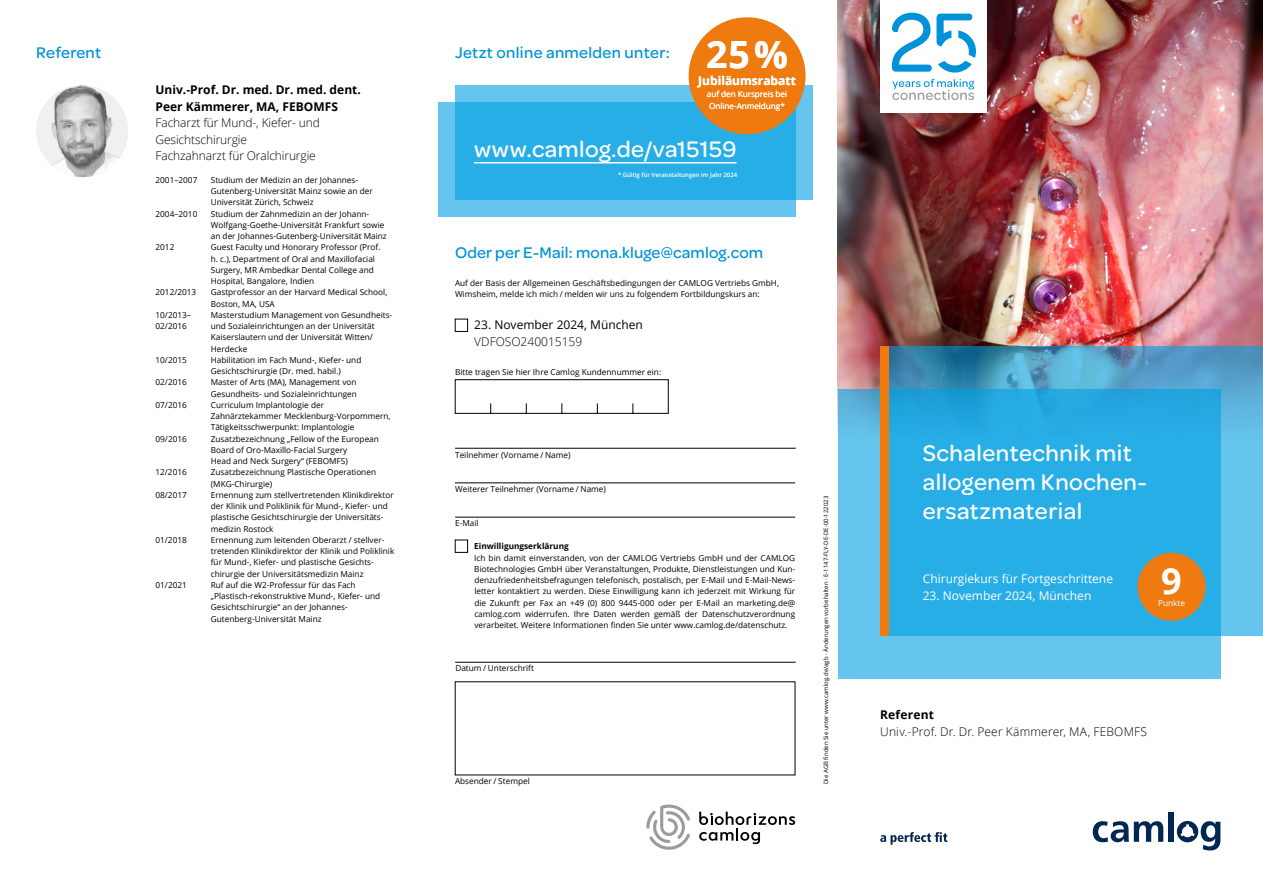
<style>
.page{position:relative;width:1263px;height:893px;background:#fff}
.page>*{position:absolute;margin:0;border:0;box-sizing:border-box;transform-origin:0 0}
.t1{font:700 37.5px "Open Sans";color:#fff}
.t2{font:700 36px "Open Sans";color:#fff}
.t3{font:500 24px/28.8px "Omnes";letter-spacing:.02em;color:#fff}
.t4{font:500 16.5px "Omnes";letter-spacing:.02em;color:#0092d8}
.t5{font:300 12px/16.5px "Open Sans";letter-spacing:-.01em;color:#000}
.t6{font:12px "Open Sans";color:#fff}
.t7{font:700 12px/16.5px "Open Sans";color:#000}
.t8{font:300 12px "Open Sans";letter-spacing:.015em;color:#000}
.t9{font:12px "Open Sans";color:#000}
.t10{font:700 12px "Open Sans";color:#fff}
.t11{font:700 12px "Open Sans";letter-spacing:.02em;color:#000}
.t12{font:8.25px/11.2px "Open Sans";color:#000}
.t13{font:8.25px/11.2px "Open Sans";letter-spacing:-.01em;color:#fff}
.t14{font:700 8.25px "Open Sans";color:#000}
.t15{font:6px "Open Sans";color:#000}
.t16{font:600 6px "Open Sans";color:#fff}
</style>
<div class="page">
<img style="left:838px;top:0;width:425px;height:389px">
<div style="left:838px;top:389px;width:382px;height:289px;background:#66c5ee"></div>
<svg style="left:889px;top:347px;width:374px;height:289px;background:#32abdf"></svg>
<div style="left:880px;top:347px;width:9px;height:289px;background:#ef7b10"></div>
<div style="left:1137px;top:553px;width:68px;height:68px;background:#ef7b10;border-radius:50%"></div>
<svg style="left:880px;top:832px;width:67px;height:13px"></svg>
<svg style="left:1093px;top:821px;width:70px;height:21px"></svg>
<div style="left:1168px;top:812px;width:6px;height:30px;background:#002751"></div>
<svg style="left:1177px;top:821px;width:43px;height:29px"></svg>
<svg style="left:699px;top:812px;width:96px;height:32px"></svg>
<svg style="left:646px;top:804px;width:44px;height:46px"></svg>
<hr style="left:455px;top:448px;width:341px;height:1px;background:#000">
<hr style="left:455px;top:483px;width:340px;height:1px;background:#000">
<hr style="left:455px;top:517px;width:340px;height:1px;background:#000">
<hr style="left:455px;top:662px;width:341px;height:1px;background:#000">
<div style="left:455px;top:540px;width:13px;height:13px;border:1px solid #000"></div>
<svg style="left:455px;top:379px;width:214px;height:35px"></svg>
<div style="left:455px;top:319px;width:13px;height:13px;border:1px solid #000"></div>
<div style="left:438px;top:102px;width:357px;height:115px;background:#66c5ee"></div>
<svg style="left:455px;top:85px;width:357px;height:115px;background:#32b1e7"></svg>
<hr style="left:474px;top:162px;width:262px;height:1px;background:#fff">
<img style="left:36px;top:85px;width:92px;height:92px;border-radius:46px">
<div style="left:689px;top:17px;width:116px;height:117px;background:#ef7b10;border-radius:50%"></div>
<div style="left:880px;top:0;width:106px;height:113px;background:#fff"></div>
<svg style="left:892px;top:13px;width:84px;height:60px"></svg>
<svg style="left:892px;top:79px;width:82px;height:21px"></svg>
<h3 class="t4" style="left:36px;top:41px;width:67px">Referent</h3>
<h3 class="t7" style="left:156px;top:81px;width:207px">Univ.-Prof. Dr. med. Dr. med. dent.<br>Peer Kämmerer, MA, FEBOMFS</h3>
<h3 class="t5" style="left:156px;top:114px;width:166px">Facharzt für Mund-, Kiefer- und<br>Gesichtschirurgie<br>Fachzahnarzt für Oralchirurgie</h3>
<p class="t12" style="left:156px;top:174px;width:43px">2001–2007</p>
<p class="t12" style="left:211px;top:174px;width:163px">Studium der Medizin an der Johannes-<br>Gutenberg-Universität Mainz sowie an der<br>Universität Zürich, Schweiz</p>
<p class="t12" style="left:156px;top:208px;width:43px">2004–2010</p>
<p class="t12" style="left:211px;top:208px;width:177px">Studium der Zahnmedizin an der Johann-<br>Wolfgang-Goethe-Universität Frankfurt sowie an der Johannes-Gutenberg-Universität Mainz</p>
<p class="t12" style="left:156px;top:241px;width:20px">2012</p>
<p class="t12" style="left:211px;top:241px;width:171px">Guest Faculty und Honorary Professor (Prof. h. c.), Department of Oral and Maxillofacial Surgery, MR Ambedkar Dental College and Hospital, Bangalore, Indien</p>
<p class="t12" style="left:156px;top:286px;width:42px">2012/2013</p>
<p class="t12" style="left:211px;top:286px;width:178px">Gastprofessor an der Harvard Medical School,<br>Boston, MA, USA</p>
<p class="t12" style="left:156px;top:309px;width:37px">10/2013–</p>
<p class="t12" style="left:211px;top:309px;width:183px">Masterstudium Management von Gesundheits-</p>
<p class="t12" style="left:156px;top:320px;width:33px">02/2016</p>
<p class="t12" style="left:211px;top:320px;width:165px">und Sozialeinrichtungen an der Universität<br>Kaiserslautern und der Universität Witten/<br>Herdecke</p>
<p class="t12" style="left:156px;top:354px;width:33px">10/2015</p>
<p class="t12" style="left:211px;top:354px;width:152px">Habilitation im Fach Mund-, Kiefer- und<br>Gesichtschirurgie (Dr. med. habil.)</p>
<p class="t12" style="left:156px;top:376px;width:33px">02/2016</p>
<p class="t12" style="left:211px;top:376px;width:148px">Master of Arts (MA), Management von<br>Gesundheits- und Sozialeinrichtungen</p>
<p class="t12" style="left:156px;top:399px;width:33px">07/2016</p>
<p class="t12" style="left:211px;top:399px;width:181px">Curriculum Implantologie der<br>Zahnärztekammer Mecklenburg-Vorpommern,<br>Tätigkeitsschwerpunkt: Implantologie</p>
<p class="t12" style="left:156px;top:433px;width:33px">09/2016</p>
<p class="t12" style="left:211px;top:433px;width:170px">Zusatzbezeichnung „Fellow of the European<br>Board of Oro-Maxillo-Facial Surgery<br>Head and Neck Surgery“ (FEBOMFS)</p>
<p class="t12" style="left:156px;top:466px;width:33px">12/2016</p>
<p class="t12" style="left:211px;top:466px;width:167px">Zusatzbezeichnung Plastische Operationen (MKG-Chirurgie)</p>
<p class="t12" style="left:156px;top:489px;width:33px">08/2017</p>
<p class="t12" style="left:211px;top:489px;width:184px">Ernennung zum stellvertretenden Klinikdirektor der Klinik und Poliklinik für Mund-, Kiefer- und plastische Gesichtschirurgie der Universitäts&shy;medizin Rostock</p>
<p class="t12" style="left:156px;top:534px;width:33px">01/2018</p>
<p class="t12" style="left:211px;top:534px;width:185px">Ernennung zum leitenden Oberarzt / stellver&shy;tretenden Klinikdirektor der Klinik und Poliklinik für Mund-, Kiefer- und plastische Gesichts&shy;chirurgie der Universitätsmedizin Mainz</p>
<p class="t12" style="left:156px;top:579px;width:33px">01/2021</p>
<p class="t12" style="left:211px;top:579px;width:171px">Ruf auf die W2-Professur für das Fach „Plastisch-rekonstruktive Mund-, Kiefer- und Gesichtschirurgie“ an der Johannes-Gutenberg-Universität Mainz</p>
<h3 class="t4" style="left:455px;top:41px;width:216px">Jetzt online anmelden unter:</h3>
<h1 class="t1" style="left:706px;top:28px;width:83px">25%</h1>
<p class="t13" style="left:707px;top:89px;width:82px">auf den Kurspreis bei<br>Online-Anmeldung*</p>
<h3 class="t10" style="left:698px;top:72px;width:99px">Jubiläumsrabatt</h3>
<h3 class="t3" style="left:474px;top:133px;width:264px">www.camlog.de/va15159</h3>
<p class="t16" style="left:618px;top:171px;width:120px">* Gültig für Veranstaltungen im Jahr 2024</p>
<h3 class="t4" style="left:455px;top:241px;width:310px">Oder per E-Mail: mona.kluge@camlog.com</h3>
<p class="t12" style="left:455px;top:277px;width:326px">Auf der Basis der Allgemeinen Geschäftsbedingungen der CAMLOG Vertriebs GmbH,<br>Wimsheim, melde ich mich / melden wir uns zu folgendem Fortbildungskurs an:</p>
<h3 class="t9" style="left:474px;top:317px;width:170px">23. November 2024, München</h3>
<h3 class="t5" style="left:474px;top:333px;width:109px">VDFOSO240015159</h3>
<p class="t12" style="left:455px;top:366px;width:208px">Bitte tragen Sie hier Ihre Camlog Kundennummer ein:</p>
<p class="t12" style="left:455px;top:449px;width:117px">Teilnehmer (Vorname / Name)</p>
<p class="t12" style="left:455px;top:483px;width:152px">Weiterer Teilnehmer (Vorname / Name)</p>
<p class="t12" style="left:455px;top:517px;width:25px">E-Mail</p>
<p class="t14" style="left:474px;top:540px;width:96px">Einwilligungserklärung</p>
<p class="t12" style="left:474px;top:552px;width:322px;text-align:justify">Ich bin damit einverstanden, von der CAMLOG Vertriebs GmbH und der CAMLOG Biotechnologies GmbH über Veranstaltungen, Produkte, Dienstleistungen und Kun&shy;denzufriedenheitsbefragungen telefonisch, postalisch, per E-Mail und E-Mail-News&shy;letter kontaktiert zu werden. Diese Einwilligung kann ich jederzeit mit Wirkung für die Zukunft per Fax an +49 (0) 800 9445-000 oder per E-Mail an marketing.de@ camlog.com widerrufen. Ihre Daten werden gemäß der Datenschutzverordnung verarbeitet. Weitere Informationen finden Sie unter www.camlog.de/datenschutz.</p>
<p class="t12" style="left:455px;top:662px;width:80px">Datum / Unterschrift</p>
<p class="t12" style="left:455px;top:775px;width:76px">Absender / Stempel</p>
<p class="t15" style="left:822px;top:784px;width:290px;rotate:-90deg">Die AGB finden Sie unter www.camlog.de/agb · Änderungen vorbehalten · E-1147-FLY-DE-DE-00-122023</p>
<h3 class="t3" style="left:923px;top:437px;width:226px">Schalentechnik mit allogenem Knochen&shy;ersatzmaterial</h3>
<h3 class="t6" style="left:923px;top:570px;width:192px">Chirurgiekurs für Fortgeschrittene</h3>
<h3 class="t6" style="left:923px;top:587px;width:170px">23. November 2024, München</h3>
<h2 class="t2" style="left:1161px;top:555px;width:22px">9</h2>
<p class="t13" style="left:1158px;top:597px;width:28px">Punkte</p>
<h3 class="t11" style="left:880px;top:706px;width:55px">Referent</h3>
<h3 class="t8" style="left:880px;top:723px;width:268px">Univ.-Prof. Dr. Dr. Peer Kämmerer, MA, FEBOMFS</h3>
</div>
